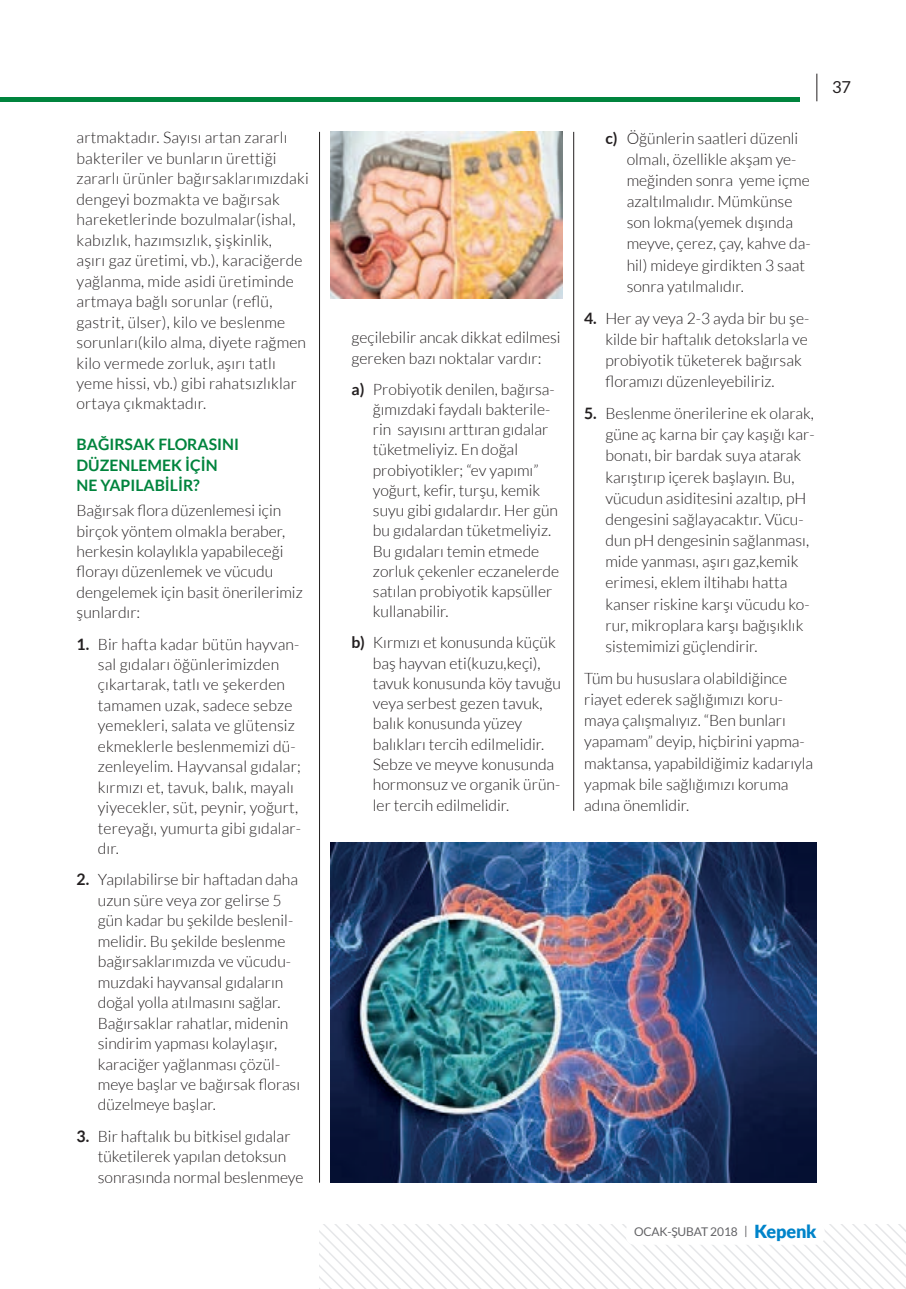
<style>
.page{position:relative;width:906px;height:1289px;background:#fff}
.page>*{position:absolute;margin:0;border:0;box-sizing:border-box;transform-origin:0 0}
.t1{font:16.5px "Lato TR";color:#231f20}
.t2{font:300 15.75px/20.4px "Lato TR";color:#231f20}
.t3{font:700 15.75px/20.4px "Lato TR";color:#00843d}
.t4{font:12px "Lato TR";letter-spacing:-.01em;color:#636366}
.s1{font-weight:700}
.s2{font-weight:900;font-size:18px;color:#0084ca}
</style>
<div class="page">
<svg style="left:319px;top:1224px;width:587px;height:64px"></svg>
<div style="left:625px;top:1222px;width:199px;height:22px;background:#fff;border-radius:9px"></div>
<svg style="left:816px;top:74px;width:1px;height:27px"></svg>
<hr style="left:0;top:97px;width:800px;height:4px;background:#00843d">
<hr style="left:319px;top:132px;width:1px;height:1050px;background:#231f20">
<hr style="left:573px;top:132px;width:1px;height:678px;background:#231f20">
<img style="left:330px;top:842px;width:486px;height:340px">
<img style="left:330px;top:132px;width:233px;height:166px">
<p class="t2" style="left:77px;top:127px;width:234px">artmaktadır. Sayısı artan zararlı bakteriler ve bunların ürettiği zararlı ürünler bağırsaklarımızdaki dengeyi bozmakta ve bağırsak hareketlerinde bozulmalar(ishal, kabızlık, hazımsızlık, şişkinlik,<br>aşırı gaz üretimi, vb.), karaciğerde yağlanma, mide asidi üretiminde artmaya bağlı sorunlar (reflü, gastrit, ülser), kilo ve beslenme sorunları(kilo alma, diyete rağmen kilo vermede zorluk, aşırı tatlı yeme hissi, vb.) gibi rahatsızlıklar ortaya çıkmaktadır.</p>
<p class="t3" style="left:77px;top:434px;width:164px">BAĞIRSAK FLORASINI<br>DÜZENLEMEK İÇİN<br>NE YAPILABİLİR?</p>
<p class="t2" style="left:77px;top:500px;width:228px">Bağırsak flora düzenlemesi için birçok yöntem olmakla beraber, herkesin kolaylıkla yapabileceği florayı düzenlemek ve vücudu dengelemek için basit önerilerimiz şunlardır:</p>
<p class="t2" style="left:98px;top:633px;width:205px;text-indent:-21px"><span class="s1">1.</span> Bir hafta kadar bütün hayvan&shy;sal gıdaları öğünlerimizden çıkartarak, tatlı ve şekerden tamamen uzak, sadece sebze yemekleri, salata ve glütensiz ekmeklerle beslenmemizi dü&shy;zenleyelim. Hayvansal gıdalar; kırmızı et, tavuk, balık, mayalı yiyecekler, süt, peynir, yoğurt, tereyağı, yumurta gibi gıdalar&shy;dır.</p>
<p class="t2" style="left:98px;top:869px;width:204px;text-indent:-21px"><span class="s1">2.</span> Yapılabilirse bir haftadan daha uzun süre veya zor gelirse 5 gün kadar bu şekilde beslenil&shy;melidir. Bu şekilde beslenme bağırsaklarımızda ve vücudu&shy;muzdaki hayvansal gıdaların doğal yolla atılmasını sağlar.<br>Bağırsaklar rahatlar, midenin sindirim yapması kolaylaşır, karaciğer yağlanması çözül&shy;meye başlar ve bağırsak florası düzelmeye başlar.</p>
<p class="t2" style="left:98px;top:1125px;width:207px;text-indent:-21px"><span class="s1">3.</span> Bir haftalık bu bitkisel gıdalar tüketilerek yapılan detoksun sonrasında normal beslenmeye</p>
<p class="t2" style="left:351px;top:328px;width:210px">geçilebilir ancak dikkat edilmesi gereken bazı noktalar vardır:</p>
<p class="t2" style="left:373px;top:379px;width:188px;text-indent:-21px"><span class="s1">a)</span> Probiyotik denilen, bağırsa&shy;ğımızdaki faydalı bakterile&shy;rin sayısını arttıran gıdalar tüketmeliyiz. En doğal probiyotikler; “ev yapımı” yoğurt, kefir, turşu, kemik suyu gibi gıdalardır. Her gün bu gıdalardan tüketmeliyiz.<br>Bu gıdaları temin etmede zorluk çekenler eczanelerde satılan probiyotik kapsüller kullanabilir.</p>
<p class="t2" style="left:373px;top:632px;width:190px;text-indent:-21px"><span class="s1">b)</span> Kırmızı et konusunda küçük baş hayvan eti(kuzu,keçi), tavuk konusunda köy tavuğu veya serbest gezen tavuk, balık konusunda yüzey balıkları tercih edilmelidir.<br>Sebze ve meyve konusunda hormonsuz ve organik ürün&shy;ler tercih edilmelidir.</p>
<p class="t2" style="left:626px;top:127px;width:185px;line-height:21.1px;text-indent:-21px"><span class="s1">c)</span> Öğünlerin saatleri düzenli olmalı, özellikle akşam ye&shy;meğinden sonra yeme içme azaltılmalıdır. Mümkünse son lokma(yemek dışında meyve, çerez, çay, kahve da&shy;hil) mideye girdikten 3 saat sonra yatılmalıdır.</p>
<p class="t2" style="left:605px;top:307px;width:205px;line-height:21.1px;text-indent:-21px"><span class="s1">4.</span> Her ay veya 2-3 ayda bir bu şe&shy;kilde bir haftalık detokslarla ve probiyotik tüketerek bağırsak floramızı düzenleyebiliriz.</p>
<p class="t2" style="left:605px;top:403px;width:211px;line-height:21.1px;text-indent:-21px"><span class="s1">5.</span> Beslenme önerilerine ek olarak, güne aç karna bir çay kaşığı kar&shy;bonatı, bir bardak suya atarak karıştırıp içerek başlayın. Bu, vücudun asiditesini azaltıp, pH dengesini sağlayacaktır. Vücu&shy;dun pH dengesinin sağlanması, mide yanması, aşırı gaz,kemik erimesi, eklem iltihabı hatta kanser riskine karşı vücudu ko&shy;rur, mikroplara karşı bağışıklık sistemimizi güçlendirir.</p>
<p class="t2" style="left:584px;top:667px;width:230px;line-height:21.1px">Tüm bu hususlara olabildiğince riayet ederek sağlığımızı koru&shy;maya çalışmalıyız. “Ben bunları yapamam” deyip, hiçbirini yapma&shy;maktansa, yapabildiğimiz kadarıyla yapmak bile sağlığımızı koruma adına önemlidir.</p>
<p class="t1" style="left:832px;top:78px;width:21px">37</p>
<p class="t4" style="left:634px;top:1225px;width:184px">OCAK-ŞUBAT 2018 | <span class="s2">Kepenk</span></p>
</div>
